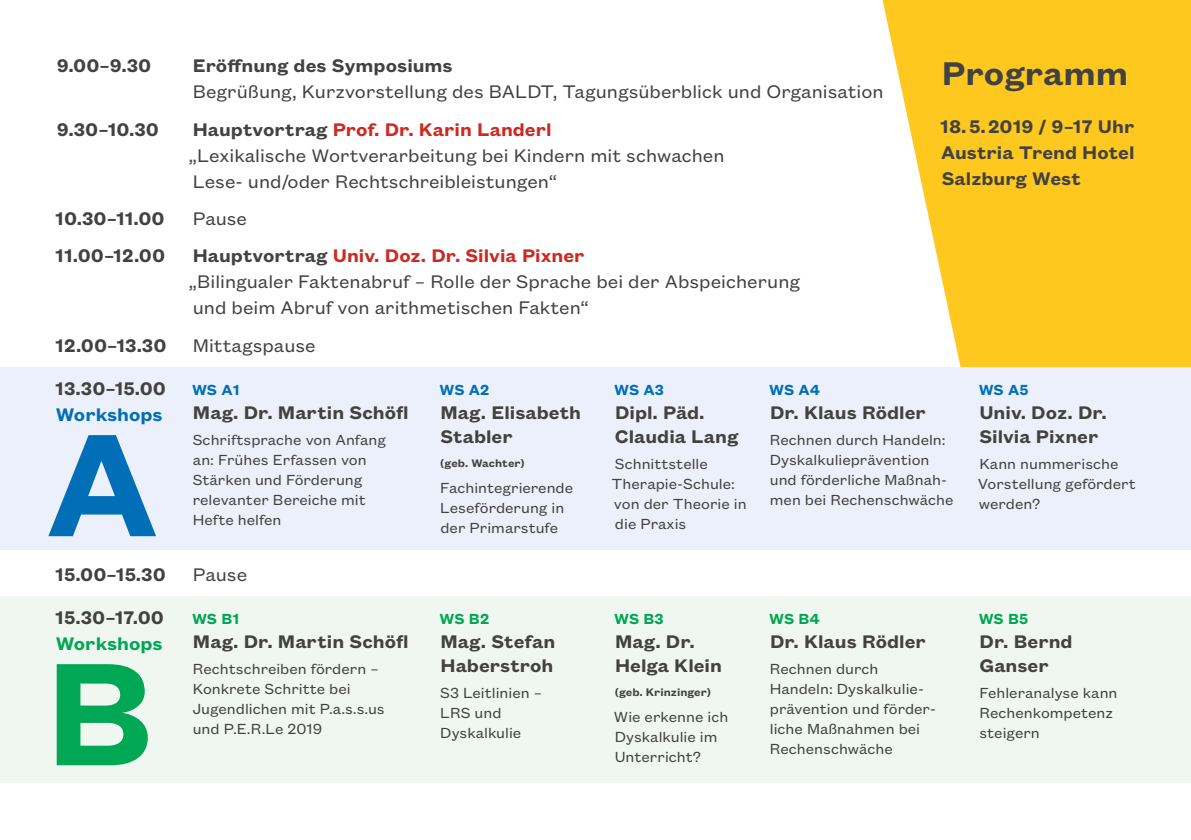
<style>
.page{position:relative;width:1191px;height:840px;background:#fff}
.page>*{position:absolute;margin:0;border:0;box-sizing:border-box;transform-origin:0 0}
.t1{font:600 36px "Founders Grotesk Text";color:#424241}
.t2{font:20px/26px "Founders Grotesk Text";color:#424241}
.t3{font:600 20px/24px "Founders Grotesk Text";color:#424241}
.t4{font:600 20px "Founders Grotesk Text";color:#006fb7}
.t5{font:600 20px "Founders Grotesk Text";color:#00a754}
.t6{font:16px/20px "Founders Grotesk Text";color:#424241}
.t7{font:600 16px "Founders Grotesk Text";color:#006fb7}
.t8{font:600 16px "Founders Grotesk Text";color:#00a754}
.t9{font:600 12px "Founders Grotesk Text";color:#424241}
.s1{font-weight:600}
.s2{font-weight:600;color:#ce2921}
</style>
<div class="page">
<svg style="left:882px;top:0;width:309px;height:367px;background:#fecf3b"></svg>
<div style="left:0;top:367px;width:1191px;height:182px;background:#ecf0fa"></div>
<svg style="left:48px;top:435px;width:108px;height:101px"></svg>
<div style="left:0;top:596px;width:1191px;height:186px;background:#f0f7f0"></div>
<svg style="left:57px;top:664px;width:91px;height:100px"></svg>
<p class="t3" style="left:57px;top:52px;width:96px">9.00–9.30</p>
<p class="t3" style="left:193px;top:52px;width:261px">Eröffnung des Symposiums</p>
<p class="t2" style="left:193px;top:77px;width:692px">Begrüßung, Kurzvorstellung des BALDT, Tagungsüberblick und Organisation</p>
<p class="t3" style="left:57px;top:116px;width:104px">9.30–10.30</p>
<p class="t2" style="left:188px;top:115px;width:538px"><span class="s1">Hauptvortrag</span> <span class="s2">Prof. Dr. Karin Landerl<br></span>„Lexikalische Wortverarbeitung bei Kindern mit schwachen<br>Lese- und/oder Rechtschreibleistungen“</p>
<p class="t3" style="left:55px;top:205px;width:111px">10.30–11.00</p>
<p class="t2" style="left:193px;top:204px;width:56px">Pause</p>
<p class="t3" style="left:55px;top:242px;width:111px">11.00–12.00</p>
<p class="t2" style="left:188px;top:241px;width:613px"><span class="s1">Hauptvortrag</span> <span class="s2">Univ. Doz. Dr. Silvia Pixner<br></span>„Bilingualer Faktenabruf – Rolle der Sprache bei der Abspeicherung und beim Abruf von arithmetischen Fakten“</p>
<p class="t3" style="left:55px;top:332px;width:113px">12.00–13.30</p>
<p class="t2" style="left:193px;top:331px;width:124px">Mittagspause</p>
<p class="t3" style="left:55px;top:375px;width:112px">13.30–15.00</p>
<p class="t4" style="left:56px;top:400px;width:109px">Workshops</p>
<h1 class="t1" style="left:942px;top:48px;width:188px">Programm</h1>
<p class="t3" style="left:940px;top:112px;width:196px;line-height:26px;text-align:justify">18. 5. 2019 / 9–17 Uhr Austria Trend Hotel Salzburg West</p>
<p class="t7" style="left:192px;top:378px;width:49px">WS A1</p>
<p class="t3" style="left:193px;top:399px;width:217px">Mag. Dr. Martin Schöfl</p>
<p class="t6" style="left:193px;top:428px;width:195px">Schriftsprache von Anfang an: Frühes Erfassen von<br>Stärken und Förderung relevanter Bereiche mit<br>Hefte helfen</p>
<p class="t7" style="left:439px;top:378px;width:51px">WS A2</p>
<p class="t3" style="left:440px;top:399px;width:142px">Mag. Elisabeth<br>Stabler</p>
<p class="t9" style="left:440px;top:454px;width:86px">(geb. Wachter)</p>
<p class="t6" style="left:440px;top:476px;width:134px">Fachintegrierende<br>Leseförderung in der Primarstufe</p>
<p class="t7" style="left:614px;top:378px;width:51px">WS A3</p>
<p class="t3" style="left:615px;top:399px;width:125px">Dipl. Päd.<br>Claudia Lang</p>
<p class="t6" style="left:611px;top:452px;width:136px">Schnittstelle<br>Therapie-Schule: von der Theorie in die Praxis</p>
<p class="t7" style="left:769px;top:378px;width:52px">WS A4</p>
<p class="t3" style="left:770px;top:399px;width:157px">Dr. Klaus Rödler</p>
<p class="t6" style="left:769px;top:428px;width:185px">Rechnen durch Handeln:<br>Dyskalkulieprävention und förderliche Maßnah&shy;men bei Rechenschwäche</p>
<p class="t7" style="left:978px;top:378px;width:51px">WS A5</p>
<p class="t3" style="left:979px;top:399px;width:129px">Univ. Doz. Dr.<br>Silvia Pixner</p>
<p class="t6" style="left:977px;top:452px;width:159px">Kann nummerische<br>Vorstellung gefördert werden?</p>
<p class="t3" style="left:55px;top:561px;width:112px">15.00–15.30</p>
<p class="t2" style="left:193px;top:559px;width:56px">Pause</p>
<p class="t3" style="left:55px;top:604px;width:110px">15.30–17.00</p>
<p class="t5" style="left:56px;top:629px;width:109px">Workshops</p>
<p class="t8" style="left:192px;top:607px;width:49px">WS B1</p>
<p class="t3" style="left:193px;top:628px;width:217px">Mag. Dr. Martin Schöfl</p>
<p class="t6" style="left:192px;top:657px;width:194px">Rechtschreiben fördern –<br>Konkrete Schritte bei<br>Jugendlichen mit P.a.s.s.us und P.E.R.Le 2019</p>
<p class="t8" style="left:439px;top:607px;width:51px">WS B2</p>
<p class="t3" style="left:440px;top:628px;width:116px">Mag. Stefan<br>Haberstroh</p>
<p class="t6" style="left:440px;top:681px;width:103px">S3 Leitlinien –<br>LRS und<br>Dyskalkulie</p>
<p class="t8" style="left:614px;top:607px;width:51px">WS B3</p>
<p class="t3" style="left:615px;top:628px;width:108px">Mag. Dr.<br>Helga Klein</p>
<p class="t9" style="left:615px;top:683px;width:98px">(geb. Krinzinger)</p>
<p class="t6" style="left:614px;top:705px;width:116px">Wie erkenne ich<br>Dyskalkulie im<br>Unterricht?</p>
<p class="t8" style="left:769px;top:607px;width:52px">WS B4</p>
<p class="t3" style="left:770px;top:628px;width:157px">Dr. Klaus Rödler</p>
<p class="t6" style="left:770px;top:657px;width:168px">Rechnen durch<br>Handeln: Dyskalkulie&shy;prävention und förder&shy;liche Maßnahmen bei<br>Rechenschwäche</p>
<p class="t8" style="left:978px;top:607px;width:51px">WS B5</p>
<p class="t3" style="left:979px;top:628px;width:95px">Dr. Bernd<br>Ganser</p>
<p class="t6" style="left:979px;top:681px;width:140px">Fehleranalyse kann<br>Rechenkompetenz steigern</p>
</div>
